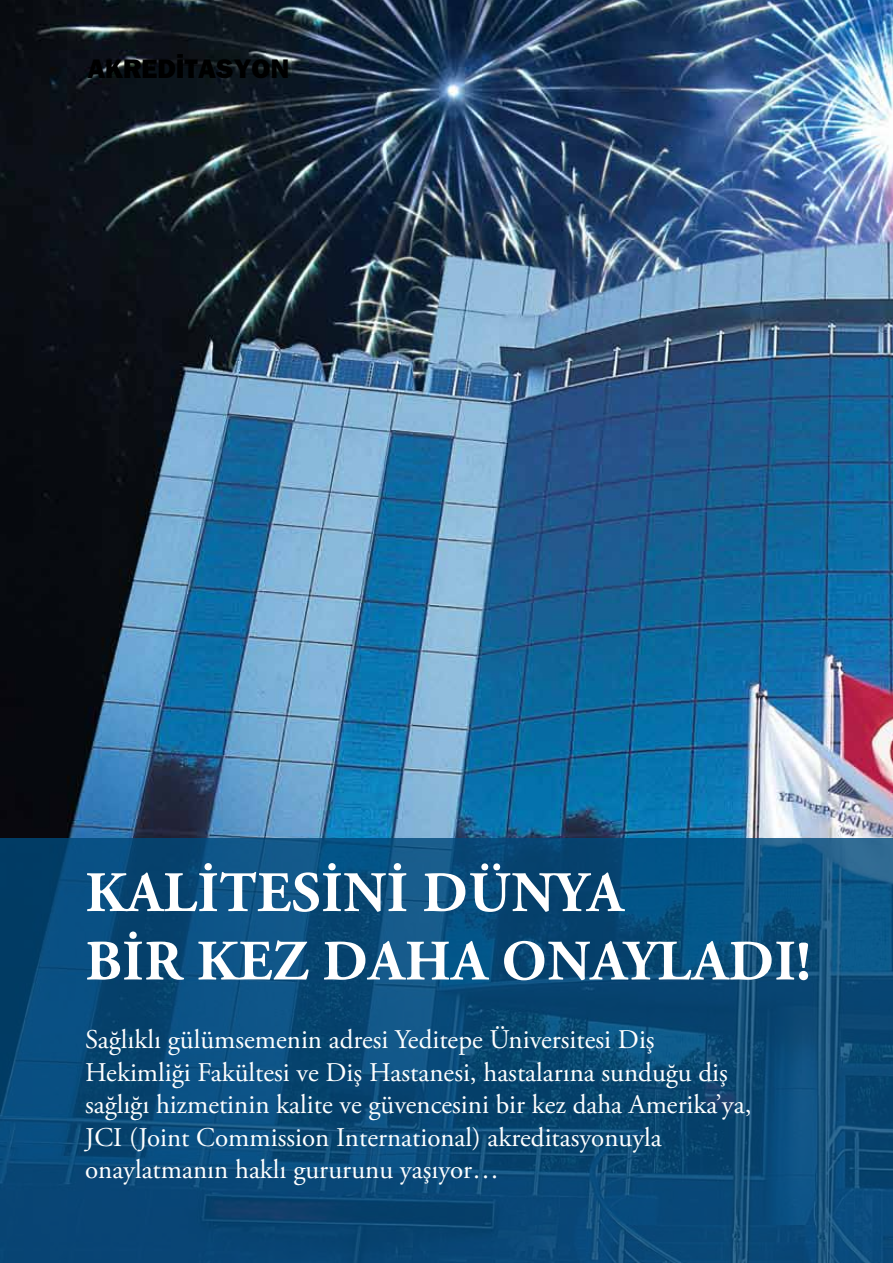
<style>
.page{position:relative;width:893px;height:1263px;background:#fff}
.page>*{position:absolute;margin:0;border:0;box-sizing:border-box;transform-origin:0 0}
.t1{font:700 57px/68.4px "Adobe Garamond Pro";letter-spacing:.015em;color:#fff}
.t2{font:27px/32.4px "Adobe Garamond Pro";color:#fff}
.t3{font:800 27px "Franklin Gothic";color:#000}
</style>
<div class="page">
<img style="left:0;top:0;width:893px;height:838px">
<svg style="left:0;top:838px;width:893px;height:425px;background:#0a4a78"></svg>
<p class="t3" style="left:87px;top:53px;width:203px">AKREDİTASYON</p>
<h1 class="t1" style="left:85px;top:860px;width:727px">KALİTESİNİ DÜNYA<br>BİR KEZ DAHA ONAYLADI!</h1>
<p class="t2" style="left:85px;top:1024px;width:668px">Sağlıklı gülümsemenin adresi Yeditepe Üniversitesi Diş Hekimliği Fakültesi ve Diş Hastanesi, hastalarına sunduğu diş sağlığı hizmetinin kalite ve güvencesini bir kez daha Amerika’ya, JCI (Joint Commission International) akreditasyonuyla onaylatmanın haklı gururunu yaşıyor…</p>
</div>
